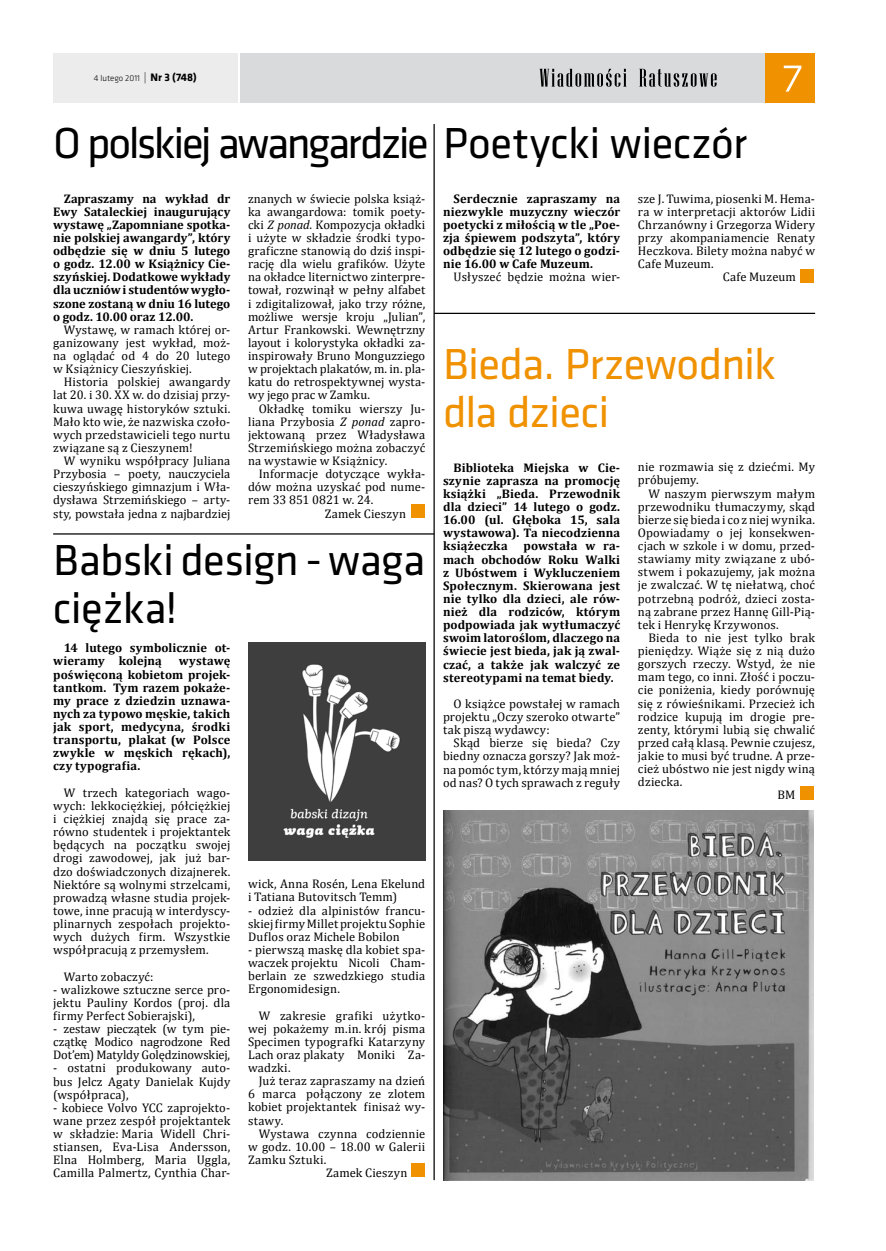
<style>
.page{position:relative;width:886px;height:1251px;background:#fff}
.page>*{position:absolute;margin:0;border:0;box-sizing:border-box;transform-origin:0 0}
.t1{font:45px "Klavika";letter-spacing:-.045em;color:#000}
.t2{font:45px/47.5px "Klavika";letter-spacing:-.015em;color:#f09100}
.t3{font:45px/47.5px "Klavika";letter-spacing:-.015em;color:#000}
.t4{font:12.5px/13.1px "Cambria";letter-spacing:.01em;color:#000;text-align:justify}
.t5{font:700 12.5px/13.1px "Cambria";letter-spacing:.01em;color:#000;text-align:justify}
.t6{font:300 8.75px "Klavika";color:#000}
.s1{font-size:11.25px}
.s2{font-weight:700;font-size:11.25px}
.s3{font-style:italic}
</style>
<div class="page">
<div style="left:53px;top:53px;width:184px;height:50px;background:#ececed"></div>
<div style="left:240px;top:54px;width:574px;height:49px;background:#d9dadb"></div>
<svg style="left:639px;top:69px;width:78px;height:18px"></svg>
<svg style="left:539px;top:69px;width:87px;height:18px"></svg>
<div style="left:765px;top:54px;width:49px;height:49px;background:#f09100"></div>
<svg style="left:784px;top:66px;width:17px;height:26px"></svg>
<img style="left:248px;top:643px;width:177px;height:217px">
<hr style="left:434px;top:313px;width:381px;height:1px;background:#000">
<hr style="left:433px;top:124px;width:2px;height:1056px;background:#000">
<hr style="left:53px;top:533px;width:381px;height:1px;background:#000">
<div style="left:411px;top:1163px;width:13px;height:13px;background:#f09100"></div>
<div style="left:801px;top:786px;width:13px;height:13px;background:#f09100"></div>
<div style="left:801px;top:269px;width:13px;height:14px;background:#f09100"></div>
<div style="left:411px;top:504px;width:13px;height:13px;background:#f09100"></div>
<img style="left:443px;top:810px;width:370px;height:370px">
<p class="t6" style="left:94px;top:73px;width:104px">4 lutego 2011 <span class="s1">|</span> <span class="s2">Nr 3 (748)</span></p>
<h1 class="t1" style="left:53px;top:113px;width:695px">O polskiej awangardzie Poetycki wieczór</h1>
<p class="t5" style="left:443px;top:191px;width:179px;text-indent:11px">Serdecznie zapraszamy na niezwykle muzyczny wieczór poetycki z miłością w tle „Poe&shy;zja śpiewem podszyta”, który odbędzie się 12 lutego o godzi&shy;nie 16.00 w Cafe Muzeum.</p>
<p class="t4" style="left:454px;top:270px;width:168px">Usłyszeć będzie można wier-</p>
<p class="t4" style="left:248px;top:192px;width:179px">znanych w świecie polska książ&shy;ka awangardowa: tomik poety&shy;cki <span class="s3">Z ponad</span>. Kompozycja okładki i użyte w składzie środki typo&shy;graficzne stanowią do dziś inspi&shy;rację dla wielu grafików. Użyte na okładce liternictwo zinterpre&shy;tował, rozwinął w pełny alfabet i zdigitalizował, jako trzy różne, możliwe wersje kroju „Julian”, Artur Frankowski. Wewnętrzny layout i kolorystyka okładki za&shy;inspirowały Bruno Monguzziego w projektach plakatów, m. in. pla&shy;katu do retrospektywnej wysta&shy;wy jego prac w Zamku.</p>
<p class="t4" style="left:248px;top:402px;width:179px;text-indent:11px">Okładkę tomiku wierszy Ju&shy;liana Przybosia <span class="s3">Z ponad</span> zapro&shy;jektowaną przez Władysława Strzemińskiego można zobaczyć na wystawie w Książnicy.</p>
<p class="t4" style="left:259px;top:467px;width:168px">Informacje dotyczące wykła-</p>
<p class="t4" style="left:248px;top:480px;width:179px">dów można uzyskać pod nume-</p>
<p class="t4" style="left:248px;top:493px;width:127px">rem 33 851 0821 w. 24.</p>
<p class="t4" style="left:325px;top:507px;width:83px">Zamek Cieszyn</p>
<p class="t5" style="left:53px;top:191px;width:179px;text-indent:11px">Zapraszamy na wykład dr Ewy Sataleckiej inaugurujący wystawę „Zapomniane spotka&shy;nie polskiej awangardy”, który odbędzie się w dniu 5 lutego o godz. 12.00 w Książnicy Cie&shy;szyńskiej. Dodatkowe wykłady dla uczniów i studentów wygło&shy;szone zostaną w dniu 16 lutego o godz. 10.00 oraz 12.00.</p>
<p class="t4" style="left:53px;top:323px;width:179px;text-indent:11px">Wystawę, w ramach której or&shy;ganizowany jest wykład, moż&shy;na oglądać od 4 do 20 lutego w Książnicy Cieszyńskiej.</p>
<p class="t4" style="left:53px;top:375px;width:179px;text-indent:11px">Historia polskiej awangardy lat 20. i 30. XX w. do dzisiaj przy&shy;kuwa uwagę historyków sztuki.<br>Mało kto wie, że nazwiska czoło&shy;wych przedstawicieli tego nurtu związane są z Cieszynem!</p>
<p class="t4" style="left:53px;top:454px;width:179px;text-indent:11px">W wyniku współpracy Juliana Przybosia – poety, nauczyciela cieszyńskiego gimnazjum i Wła&shy;dysława Strzemińskiego – arty&shy;sty, powstała jedna z najbardziej</p>
<p class="t4" style="left:638px;top:192px;width:179px">sze J. Tuwima, piosenki M. Hema-</p>
<p class="t4" style="left:638px;top:205px;width:179px">ra w interpretacji aktorów Lidii</p>
<p class="t4" style="left:638px;top:218px;width:179px">Chrzanówny i Grzegorza Widery</p>
<p class="t4" style="left:638px;top:231px;width:179px">przy akompaniamencie Renaty</p>
<p class="t4" style="left:638px;top:244px;width:179px">Heczkova. Bilety można nabyć w</p>
<p class="t4" style="left:638px;top:257px;width:77px">Cafe Muzeum.</p>
<p class="t4" style="left:723px;top:270px;width:75px">Cafe Muzeum</p>
<h1 class="t2" style="left:443px;top:339px;width:334px">Bieda. Przewodnik dla dzieci</h1>
<p class="t4" style="left:638px;top:460px;width:179px">nie rozmawia się z dziećmi. My próbujemy.</p>
<p class="t4" style="left:638px;top:487px;width:179px;text-indent:11px">W naszym pierwszym małym przewodniku tłumaczymy, skąd bierze się bieda i co z niej wynika.<br>Opowiadamy o jej konsekwen&shy;cjach w szkole i w domu, przed&shy;stawiamy mity związane z ubó&shy;stwem i pokazujemy, jak można je zwalczać. W tę niełatwą, choć potrzebną podróż, dzieci zosta&shy;ną zabrane przez Hannę Gill-Pią&shy;tek i Henrykę Krzywonos.</p>
<p class="t4" style="left:648px;top:631px;width:168px">Bieda to nie jest tylko brak</p>
<p class="t4" style="left:638px;top:644px;width:179px">pieniędzy. Wiąże się z nią dużo</p>
<p class="t4" style="left:638px;top:657px;width:179px">gorszych rzeczy. Wstyd, że nie</p>
<p class="t4" style="left:638px;top:670px;width:179px">mam tego, co inni. Złość i poczu-</p>
<p class="t4" style="left:638px;top:683px;width:179px">cie poniżenia, kiedy porównuję</p>
<p class="t4" style="left:638px;top:697px;width:179px">się z rówieśnikami. Przecież ich</p>
<p class="t4" style="left:638px;top:710px;width:179px">rodzice kupują im drogie pre-</p>
<p class="t4" style="left:638px;top:723px;width:179px">zenty, którymi lubią się chwalić</p>
<p class="t4" style="left:638px;top:736px;width:179px">przed całą klasą. Pewnie czujesz,</p>
<p class="t4" style="left:638px;top:749px;width:179px">jakie to musi być trudne. A prze-</p>
<p class="t4" style="left:638px;top:762px;width:179px">cież ubóstwo nie jest nigdy winą</p>
<p class="t4" style="left:638px;top:775px;width:46px">dziecka.</p>
<p class="t4" style="left:777px;top:788px;width:19px">BM</p>
<p class="t5" style="left:443px;top:460px;width:179px;text-indent:11px">Biblioteka Miejska w Cie&shy;szynie zaprasza na promocję książki „Bieda. Przewodnik dla dzieci” 14 lutego o godz.<br>16.00 (ul. Głęboka 15, sala wystawowa). Ta niecodzienna książeczka</p>
<p class="t5" style="left:443px;top:539px;width:179px;text-indent:81px">powstała w ra&shy;mach obchodów Roku Walki z Ubóstwem i Wykluczeniem Społecznym. Skierowana jest nie tylko dla dzieci, ale rów&shy;nież dla rodziców, którym podpowiada jak wytłumaczyć swoim latoroślom, dlaczego na świecie jest bieda, jak ją zwal&shy;czać, a także jak walczyć ze stereotypami na temat biedy.</p>
<p class="t4" style="left:443px;top:697px;width:179px;text-indent:11px">O książce powstałej w ramach projektu „Oczy szeroko otwarte” tak piszą wydawcy:</p>
<p class="t4" style="left:443px;top:736px;width:179px;text-indent:11px">Skąd bierze się bieda? Czy biedny oznacza gorszy? Jak moż&shy;na pomóc tym, którzy mają mniej od nas? O tych sprawach z reguły</p>
<h1 class="t3" style="left:53px;top:535px;width:374px">Babski design - waga ciężka!</h1>
<p class="t5" style="left:53px;top:641px;width:179px;text-indent:11px">14 lutego symbolicznie ot&shy;wieramy kolejną</p>
<p class="t5" style="left:53px;top:654px;width:179px;text-indent:126px">wystawę poświęconą kobietom projek&shy;tantkom. Tym razem pokaże&shy;my prace z dziedzin uznawa&shy;nych za typowo męskie, takich jak sport, medycyna, środki transportu, plakat (w Polsce zwykle w męskich rękach), czy typografia.</p>
<p class="t4" style="left:53px;top:786px;width:179px;text-indent:11px">W trzech kategoriach wago&shy;wych: lekkociężkiej, półciężkiej i ciężkiej znajdą się prace za&shy;równo studentek i projektantek będących na początku swojej drogi zawodowej, jak już bar&shy;dzo doświadczonych dizajnerek.<br>Niektóre są wolnymi strzelcami, prowadzą własne studia projek&shy;towe, inne pracują w interdyscy&shy;plinarnych zespołach projekto&shy;wych dużych firm. Wszystkie współpracują z przemysłem.</p>
<p class="t4" style="left:64px;top:969px;width:91px">Warto zobaczyć:</p>
<p class="t4" style="left:53px;top:983px;width:179px">- walizkowe sztuczne serce pro&shy;jektu Pauliny Kordos (proj. dla firmy Perfect Sobierajski),</p>
<p class="t4" style="left:53px;top:1022px;width:179px">- zestaw pieczątek (w tym pie&shy;czątkę Modico nagrodzone Red Dot’em) Matyldy Golędzinowskiej,</p>
<p class="t4" style="left:53px;top:1061px;width:179px">- ostatni produkowany auto&shy;bus Jelcz Agaty Danielak Kujdy (współpraca),</p>
<p class="t4" style="left:53px;top:1101px;width:179px">- kobiece Volvo YCC zaprojekto&shy;wane przez zespół projektantek w składzie: Maria Widell Chri&shy;stiansen, Eva-Lisa Andersson, Elna Holmberg, Maria Uggla, Camilla Palmertz, Cynthia Char-</p>
<p class="t4" style="left:248px;top:877px;width:179px">wick, Anna Rosén, Lena Ekelund i Tatiana Butovitsch Temm)</p>
<p class="t4" style="left:248px;top:904px;width:179px">- odzież dla alpinistów francu&shy;skiej firmy Millet projektu Sophie Duflos oraz Michele Bobilon</p>
<p class="t4" style="left:248px;top:943px;width:179px">- pierwszą maskę dla kobiet spa&shy;waczek projektu Nicoli Cham&shy;berlain ze szwedzkiego studia Ergonomidesign.</p>
<p class="t4" style="left:248px;top:1009px;width:179px;text-indent:11px">W zakresie grafiki użytko&shy;wej pokażemy m.in. krój pisma Specimen typografki Katarzyny Lach oraz plakaty Moniki Za&shy;wadzki.</p>
<p class="t4" style="left:248px;top:1074px;width:179px;text-indent:11px">Już teraz zapraszamy na dzień 6 marca połączony ze zlotem kobiet projektantek finisaż wy&shy;stawy.</p>
<p class="t4" style="left:259px;top:1127px;width:168px">Wystawa czynna codziennie</p>
<p class="t4" style="left:248px;top:1140px;width:179px">w godz. 10.00 – 18.00 w Galerii</p>
<p class="t4" style="left:248px;top:1153px;width:80px">Zamku Sztuki.</p>
<p class="t4" style="left:326px;top:1166px;width:83px">Zamek Cieszyn</p>
</div>
